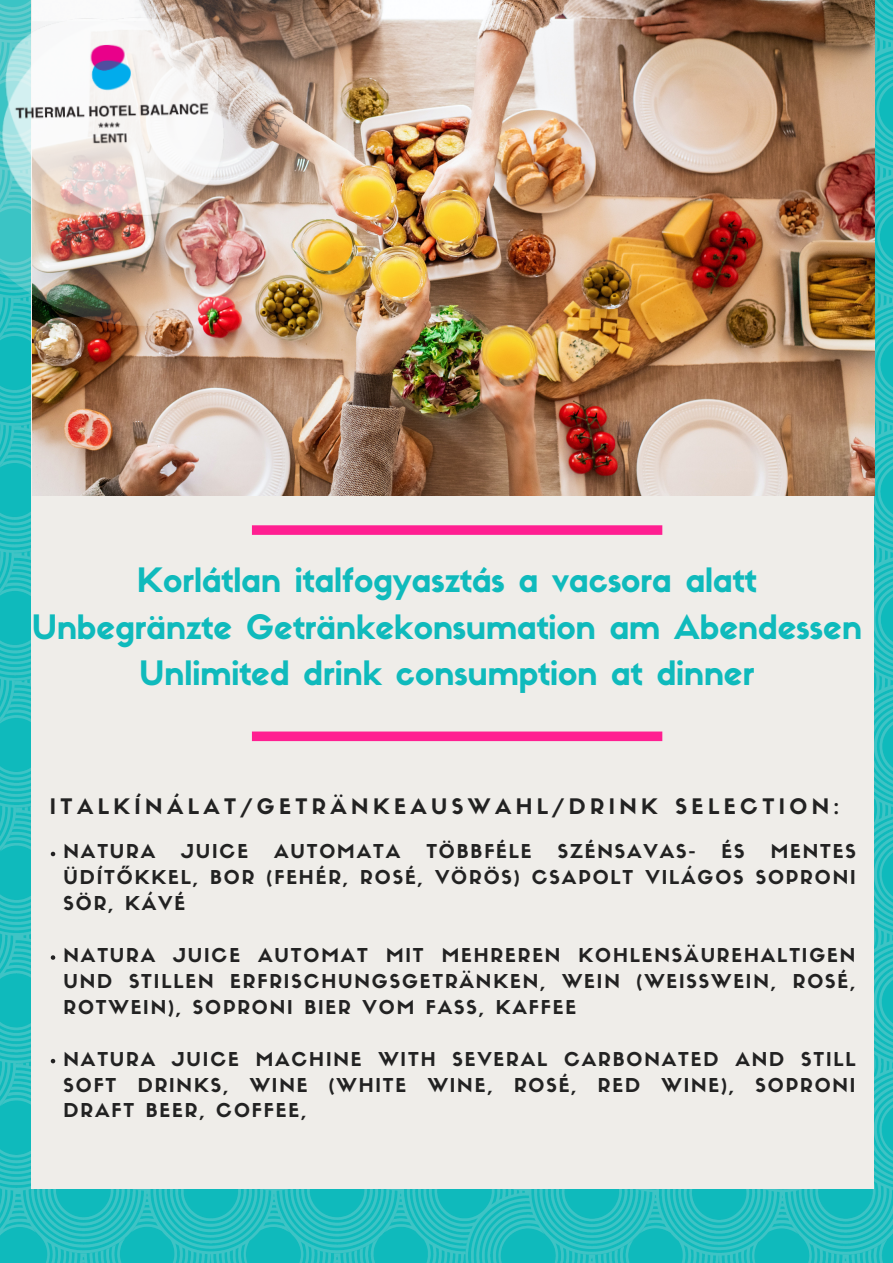
<style>
.page{position:relative;width:893px;height:1263px;background:#fff}
.page>*{position:absolute;margin:0;border:0;box-sizing:border-box;transform-origin:0 0}
.t1{font:33px/46.1px "Sifonn Basic";color:#0fbabc;text-align:center}
.t2{font:21px "Sifonn Basic";letter-spacing:.21em;color:#222}
.t3{font:18.75px/25.9px "Sifonn Basic";letter-spacing:.1em;color:#222;text-align:justify}
</style>
<div class="page">
<img style="left:0;top:0;width:893px;height:1263px">
<div style="left:32px;top:0;width:842px;height:1189px;background:#efede9"></div>
<img style="left:32px;top:0;width:842px;height:495px">
<div style="left:252px;top:731px;width:410px;height:10px;background:#ff1f91"></div>
<div style="left:252px;top:525px;width:410px;height:10px;background:#ff1f91"></div>
<img style="left:0;top:0;width:350px;height:326px">
<img style="left:0;top:0;width:277px;height:282px">
<svg style="left:51px;top:852px;width:4px;height:4px"></svg>
<svg style="left:51px;top:955px;width:4px;height:5px"></svg>
<svg style="left:51px;top:1059px;width:4px;height:4px"></svg>
<h1 class="t1" style="left:32px;top:561px;width:831px">Korlátlan italfogyasztás a vacsora alatt<br>Unbegränzte Getränkekonsumation am Abendessen<br>Unlimited drink consumption at dinner</h1>
<p class="t2" style="left:50px;top:798px;width:791px">ITALKÍNÁLAT/GETRÄNKEAUSWAHL/DRINK SELECTION:</p>
<p class="t3" style="left:64px;top:841px;width:93px">NATURA</p>
<p class="t3" style="left:181px;top:841px;width:68px">JUICE</p>
<p class="t3" style="left:274px;top:841px;width:128px">AUTOMATA</p>
<p class="t3" style="left:426px;top:841px;width:107px">TÖBBFÉLE</p>
<p class="t3" style="left:558px;top:841px;width:139px">SZÉNSAVAS-</p>
<p class="t3" style="left:721px;top:841px;width:25px">ÉS</p>
<p class="t3" style="left:64px;top:841px;width:794px;text-indent:707px">MENTES ÜDÍTŐKKEL, BOR (FEHÉR, ROSÉ, VÖRÖS) CSAPOLT VILÁGOS SOPRONI SÖR, KÁVÉ</p>
<p class="t3" style="left:64px;top:944px;width:793px">NATURA JUICE AUTOMAT MIT MEHREREN KOHLENSÄUREHALTIGEN UND STILLEN ERFRISCHUNGSGETRÄNKEN, WEIN (WEISSWEIN, ROSÉ, ROTWEIN), SOPRONI BIER VOM FASS, KAFFEE</p>
<p class="t3" style="left:64px;top:1048px;width:793px">NATURA JUICE MACHINE WITH SEVERAL CARBONATED AND STILL SOFT DRINKS, WINE (WHITE WINE, ROSÉ, RED WINE), SOPRONI DRAFT BEER, COFFEE,</p>
</div>
